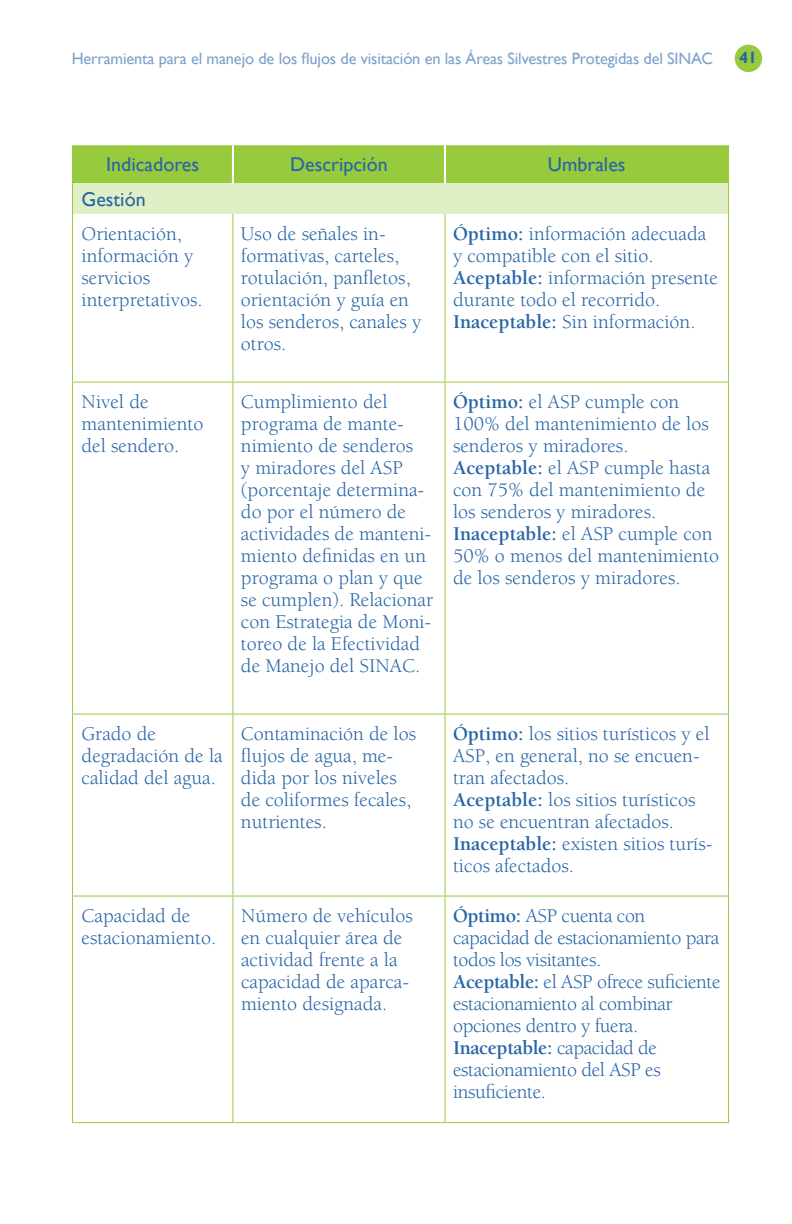
<style>
.page{position:relative;width:792px;height:1224px;background:#fff}
.page>*{position:absolute;margin:0;border:0;box-sizing:border-box;transform-origin:0 0}
.t1{font:20px/22px "Berkeley";color:#2765a7}
.t2{font:20px/22px "Berkeley";letter-spacing:-.02em;color:#2765a7}
.t3{font:20px "Gill Sans";color:#2765a7}
.t4{font:16.4px "Gill Sans";letter-spacing:-.01em;color:#7da2ca}
.t5{font:700 16.4px "Gill Sans";color:#2765a7}
.s1{font-weight:700}
</style>
<div class="page">
<div style="left:735px;top:45px;width:27px;height:27px;background:#97ca3d;border-radius:50%"></div>
<div style="left:73px;top:145px;width:655px;height:38px;background:#97ca3d"></div>
<div style="left:72px;top:183px;width:657px;height:31px;background:#e0efc5"></div>
<hr style="left:232px;top:145px;width:2px;height:38px;background:#fff">
<hr style="left:444px;top:145px;width:2px;height:38px;background:#fff">
<hr style="left:444px;top:214px;width:1px;height:168px;background:#97ca3d">
<hr style="left:728px;top:214px;width:1px;height:168px;background:#97ca3d">
<hr style="left:444px;top:383px;width:1px;height:331px;background:#97ca3d">
<hr style="left:728px;top:383px;width:1px;height:331px;background:#97ca3d">
<hr style="left:444px;top:715px;width:1px;height:181px;background:#97ca3d">
<hr style="left:728px;top:715px;width:1px;height:181px;background:#97ca3d">
<hr style="left:444px;top:897px;width:1px;height:225px;background:#97ca3d">
<hr style="left:728px;top:897px;width:1px;height:225px;background:#97ca3d">
<hr style="left:233px;top:382px;width:212px;height:1px;background:#97ca3d">
<hr style="left:445px;top:382px;width:284px;height:1px;background:#97ca3d">
<hr style="left:72px;top:214px;width:1px;height:168px;background:#97ca3d">
<hr style="left:72px;top:383px;width:1px;height:331px;background:#97ca3d">
<hr style="left:72px;top:715px;width:1px;height:181px;background:#97ca3d">
<hr style="left:72px;top:897px;width:1px;height:225px;background:#97ca3d">
<hr style="left:72px;top:382px;width:161px;height:1px;background:#97ca3d">
<hr style="left:232px;top:214px;width:1px;height:168px;background:#97ca3d">
<hr style="left:232px;top:383px;width:1px;height:331px;background:#97ca3d">
<hr style="left:232px;top:715px;width:1px;height:181px;background:#97ca3d">
<hr style="left:232px;top:897px;width:1px;height:225px;background:#97ca3d">
<hr style="left:72px;top:714px;width:161px;height:1px;background:#97ca3d">
<hr style="left:72px;top:896px;width:161px;height:1px;background:#97ca3d">
<hr style="left:72px;top:1122px;width:161px;height:1px;background:#97ca3d">
<hr style="left:233px;top:714px;width:212px;height:1px;background:#97ca3d">
<hr style="left:233px;top:896px;width:212px;height:1px;background:#97ca3d">
<hr style="left:233px;top:1122px;width:212px;height:1px;background:#97ca3d">
<hr style="left:445px;top:714px;width:284px;height:1px;background:#97ca3d">
<hr style="left:445px;top:896px;width:284px;height:1px;background:#97ca3d">
<hr style="left:445px;top:1122px;width:284px;height:1px;background:#97ca3d">
<hr style="left:72px;top:183px;width:1px;height:31px;background:#97ca3d">
<hr style="left:728px;top:183px;width:1px;height:31px;background:#97ca3d">
<hr style="left:72px;top:145px;width:1px;height:38px;background:#97ca3d">
<hr style="left:728px;top:145px;width:1px;height:38px;background:#97ca3d">
<p class="t4" style="left:72px;top:49px;width:643px">Herramienta para el manejo de los flujos de visitación en las Áreas Silvestres Protegidas del SINAC</p>
<p class="t5" style="left:739px;top:48px;width:19px">41</p>
<p class="t3" style="left:106px;top:153px;width:94px">Indicadores</p>
<p class="t3" style="left:290px;top:153px;width:99px">Descripción</p>
<p class="t3" style="left:548px;top:153px;width:79px">Umbrales</p>
<p class="t3" style="left:82px;top:187px;width:66px">Gestión</p>
<p class="t1" style="left:82px;top:223px;width:123px">Orientación, información y servicios interpretativos.</p>
<p class="t1" style="left:241px;top:223px;width:182px">Uso de señales in&shy;formativas, carteles, rotulación, panfletos, orientación y guía en los senderos, canales y otros.</p>
<p class="t1" style="left:453px;top:223px;width:267px"><span class="s1">Óptimo:</span> información adecuada y compatible con el sitio.<br><span class="s1">Aceptable:</span> información presente durante todo el recorrido.<br><span class="s1">Inaceptable:</span> Sin información.</p>
<p class="t1" style="left:82px;top:391px;width:123px">Nivel de mantenimiento del sendero.</p>
<p class="t1" style="left:241px;top:391px;width:194px">Cumplimiento del programa de mante&shy;nimiento de senderos<br>y miradores del ASP (porcentaje determina&shy;do por el número de actividades de manteni&shy;miento definidas en un programa o plan y que se cumplen). Relacionar con Estrategia de Moni&shy;toreo de la Efectividad de Manejo del SINAC.</p>
<p class="t1" style="left:453px;top:392px;width:268px"><span class="s1">Óptimo:</span> el ASP cumple con<br>100% del mantenimiento de los senderos y miradores.<br><span class="s1">Aceptable:</span> el ASP cumple hasta con 75% del mantenimiento de los senderos y miradores.<br><span class="s1">Inaceptable:</span> el ASP cumple con<br>50% o menos del mantenimiento de los senderos y miradores.</p>
<p class="t1" style="left:82px;top:723px;width:143px">Grado de degradación de la calidad del agua.</p>
<p class="t1" style="left:241px;top:723px;width:177px">Contaminación de los flujos de agua, me&shy;dida por los niveles de coliformes fecales, nutrientes.</p>
<p class="t1" style="left:453px;top:724px;width:261px"><span class="s1">Óptimo:</span> los sitios turísticos y el<br>ASP, en general, no se encuen&shy;tran afectados.<br><span class="s1">Aceptable:</span> los sitios turísticos no se encuentran afectados.<br><span class="s1">Inaceptable:</span> existen sitios turís&shy;ticos afectados.</p>
<p class="t1" style="left:82px;top:905px;width:136px">Capacidad de estacionamiento.</p>
<p class="t1" style="left:241px;top:905px;width:173px">Número de vehículos en cualquier área de actividad frente a la capacidad de aparca&shy;miento designada.</p>
<p class="t2" style="left:453px;top:906px;width:269px"><span class="s1">Óptimo:</span> ASP cuenta con capacidad de estacionamiento para todos los visitantes.<br><span class="s1">Aceptable:</span> el ASP ofrece suficiente estacionamiento al combinar opciones dentro y fuera.<br><span class="s1">Inaceptable:</span> capacidad de estacionamiento del ASP es insuficiente.</p>
</div>
